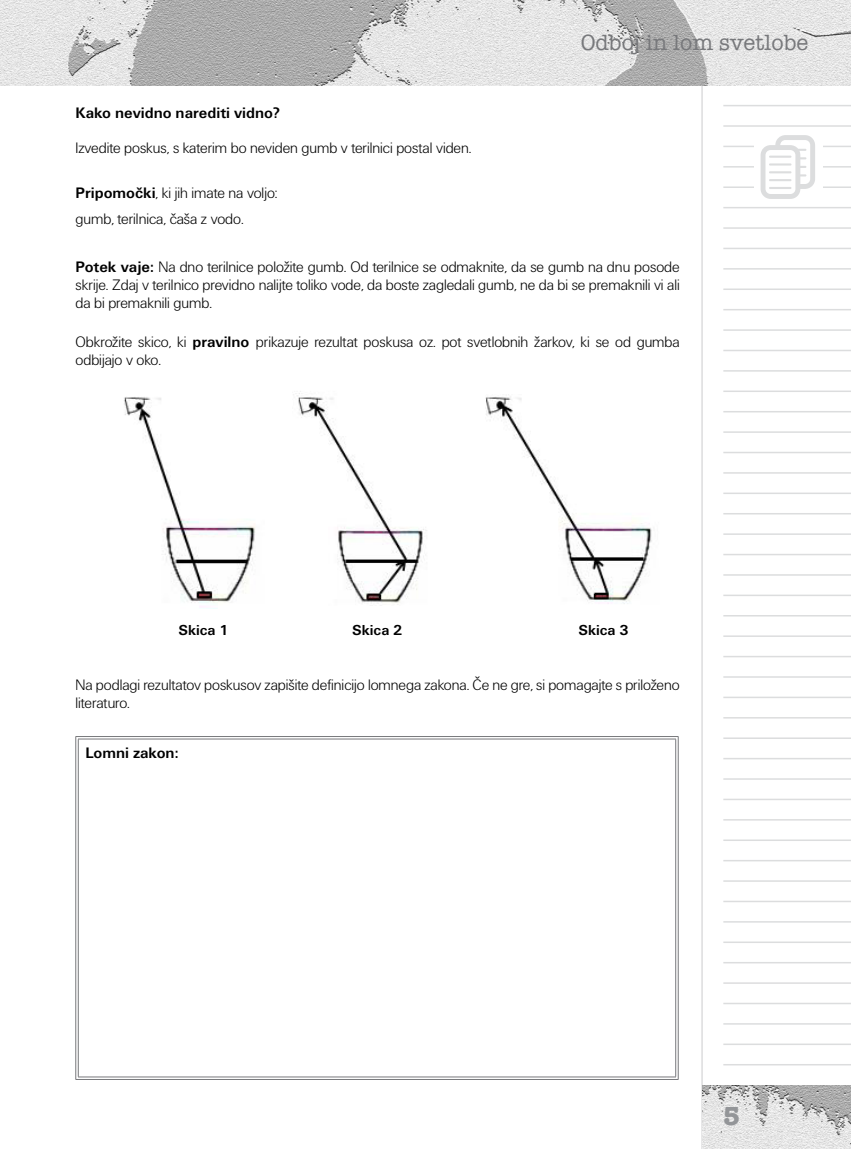
<style>
.page{position:relative;width:851px;height:1149px;background:#fff}
.page>*{position:absolute;margin:0;border:0;box-sizing:border-box;transform-origin:0 0}
.t1{font:700 27px "American Typ Itc DEE";color:#939598}
.t2{font:500 22.5px "American Typ Itc DEE";color:#77787b}
.t3{font:15.75px/18px "Unitus DEE Ligh";color:#000}
.t4{font:700 15.75px "Unitus TEE";color:#000}
.t5{font:700 15px "Unitus TEE";color:#000}
.s1{font-family:"Unitus TEE";font-weight:700}
</style>
<div class="page">
<svg style="left:701px;top:85px;width:149px;height:1063px"></svg>
<hr style="left:723px;top:125px;width:127px;height:2px;background:#dcddde">
<hr style="left:723px;top:146px;width:127px;height:1px;background:#dcddde">
<hr style="left:723px;top:166px;width:127px;height:1px;background:#dcddde">
<hr style="left:723px;top:186px;width:127px;height:2px;background:#dcddde">
<hr style="left:723px;top:207px;width:127px;height:1px;background:#dcddde">
<div style="left:754px;top:133px;width:68px;height:68px;background:#fff"></div>
<img style="left:702px;top:1084px;width:148px;height:64px">
<hr style="left:723px;top:105px;width:127px;height:1px;background:#dcddde">
<hr style="left:723px;top:227px;width:127px;height:2px;background:#dcddde">
<hr style="left:723px;top:247px;width:127px;height:2px;background:#dcddde">
<hr style="left:723px;top:268px;width:127px;height:1px;background:#dcddde">
<hr style="left:723px;top:288px;width:127px;height:2px;background:#dcddde">
<hr style="left:723px;top:309px;width:127px;height:1px;background:#dcddde">
<hr style="left:723px;top:329px;width:127px;height:2px;background:#dcddde">
<hr style="left:723px;top:349px;width:127px;height:2px;background:#dcddde">
<hr style="left:723px;top:370px;width:127px;height:1px;background:#dcddde">
<hr style="left:723px;top:390px;width:127px;height:2px;background:#dcddde">
<hr style="left:723px;top:411px;width:127px;height:1px;background:#dcddde">
<hr style="left:723px;top:431px;width:127px;height:2px;background:#dcddde">
<hr style="left:723px;top:451px;width:127px;height:2px;background:#dcddde">
<hr style="left:723px;top:472px;width:127px;height:1px;background:#dcddde">
<hr style="left:723px;top:492px;width:127px;height:2px;background:#dcddde">
<hr style="left:723px;top:513px;width:127px;height:1px;background:#dcddde">
<hr style="left:723px;top:533px;width:127px;height:1px;background:#dcddde">
<hr style="left:723px;top:553px;width:127px;height:2px;background:#dcddde">
<hr style="left:723px;top:574px;width:127px;height:1px;background:#dcddde">
<hr style="left:723px;top:594px;width:127px;height:2px;background:#dcddde">
<hr style="left:723px;top:615px;width:127px;height:1px;background:#dcddde">
<hr style="left:723px;top:635px;width:127px;height:1px;background:#dcddde">
<hr style="left:723px;top:655px;width:127px;height:2px;background:#dcddde">
<hr style="left:723px;top:676px;width:127px;height:1px;background:#dcddde">
<hr style="left:723px;top:696px;width:127px;height:2px;background:#dcddde">
<hr style="left:723px;top:716px;width:127px;height:2px;background:#dcddde">
<hr style="left:723px;top:737px;width:127px;height:1px;background:#dcddde">
<hr style="left:723px;top:757px;width:127px;height:2px;background:#dcddde">
<hr style="left:723px;top:778px;width:127px;height:1px;background:#dcddde">
<hr style="left:723px;top:798px;width:127px;height:2px;background:#dcddde">
<hr style="left:723px;top:818px;width:127px;height:2px;background:#dcddde">
<hr style="left:723px;top:839px;width:127px;height:1px;background:#dcddde">
<hr style="left:723px;top:859px;width:127px;height:2px;background:#dcddde">
<hr style="left:723px;top:880px;width:127px;height:1px;background:#dcddde">
<hr style="left:723px;top:900px;width:127px;height:1px;background:#dcddde">
<hr style="left:723px;top:920px;width:127px;height:2px;background:#dcddde">
<hr style="left:723px;top:941px;width:127px;height:1px;background:#dcddde">
<hr style="left:723px;top:961px;width:127px;height:2px;background:#dcddde">
<hr style="left:723px;top:982px;width:127px;height:1px;background:#dcddde">
<hr style="left:723px;top:1002px;width:127px;height:1px;background:#dcddde">
<hr style="left:723px;top:1022px;width:127px;height:2px;background:#dcddde">
<hr style="left:723px;top:1043px;width:127px;height:1px;background:#dcddde">
<hr style="left:723px;top:1063px;width:127px;height:2px;background:#dcddde">
<img style="left:0;top:0;width:850px;height:85px">
<svg style="left:760px;top:135px;width:55px;height:64px"></svg>
<hr style="left:768px;top:155px;width:23px;height:3px;background:#dcddde">
<hr style="left:768px;top:163px;width:23px;height:2px;background:#dcddde">
<hr style="left:768px;top:171px;width:23px;height:2px;background:#dcddde">
<hr style="left:768px;top:179px;width:23px;height:2px;background:#dcddde">
<hr style="left:768px;top:187px;width:23px;height:2px;background:#dcddde">
<img style="left:124px;top:397px;width:132px;height:210px">
<img style="left:293px;top:391px;width:134px;height:214px">
<img style="left:485px;top:394px;width:167px;height:210px">
<hr style="left:75px;top:736px;width:603px;height:1px;background:#77787b">
<hr style="left:78px;top:738px;width:598px;height:1px;background:#77787b">
<hr style="left:75px;top:736px;width:1px;height:342px;background:#77787b">
<hr style="left:78px;top:739px;width:1px;height:337px;background:#77787b">
<hr style="left:675px;top:739px;width:1px;height:337px;background:#77787b">
<hr style="left:677px;top:736px;width:1px;height:342px;background:#77787b">
<hr style="left:78px;top:1076px;width:598px;height:1px;background:#77787b">
<hr style="left:75px;top:1078px;width:603px;height:1px;background:#77787b">
<h2 class="t2" style="left:580px;top:30px;width:229px">Odboj in lom svetlobe</h2>
<p class="t4" style="left:75px;top:104px;width:206px">Kako nevidno narediti vidno?</p>
<p class="t3" style="left:75px;top:139px;width:397px">Izvedite poskus, s katerim bo neviden gumb v terilnici postal viden.</p>
<p class="t3" style="left:75px;top:179px;width:203px;line-height:26.5px"><span class="s1">Pripomočki</span>, ki jih imate na voljo: gumb, terilnica, čaša z vodo.</p>
<p class="t3" style="left:75px;top:258px;width:605px;text-align:justify"><span class="s1">Potek vaje:</span> Na dno terilnice položite gumb. Od terilnice se odmaknite, da se gumb na dnu posode skrije. Zdaj v terilnico previdno nalijte toliko vode, da boste zagledali gumb, ne da bi se premaknili vi ali da bi premaknili gumb.</p>
<p class="t3" style="left:75px;top:333px;width:605px">Obkrožite skico, ki <span class="s1">pravilno</span> prikazuje rezultat poskusa oz. pot svetlobnih žarkov, ki se od gumba odbijajo v oko.</p>
<p class="t5" style="left:178px;top:621px;width:52px">Skica 1</p>
<p class="t5" style="left:352px;top:621px;width:52px">Skica 2</p>
<p class="t5" style="left:578px;top:621px;width:52px">Skica 3</p>
<p class="t3" style="left:75px;top:676px;width:605px">Na podlagi rezultatov poskusov zapišite definicijo lomnega zakona. Če ne gre, si pomagajte s priloženo literaturo.</p>
<p class="t4" style="left:85px;top:743px;width:94px">Lomni zakon:</p>
<h1 class="t1" style="left:723px;top:1099px;width:18px">5</h1>
</div>
